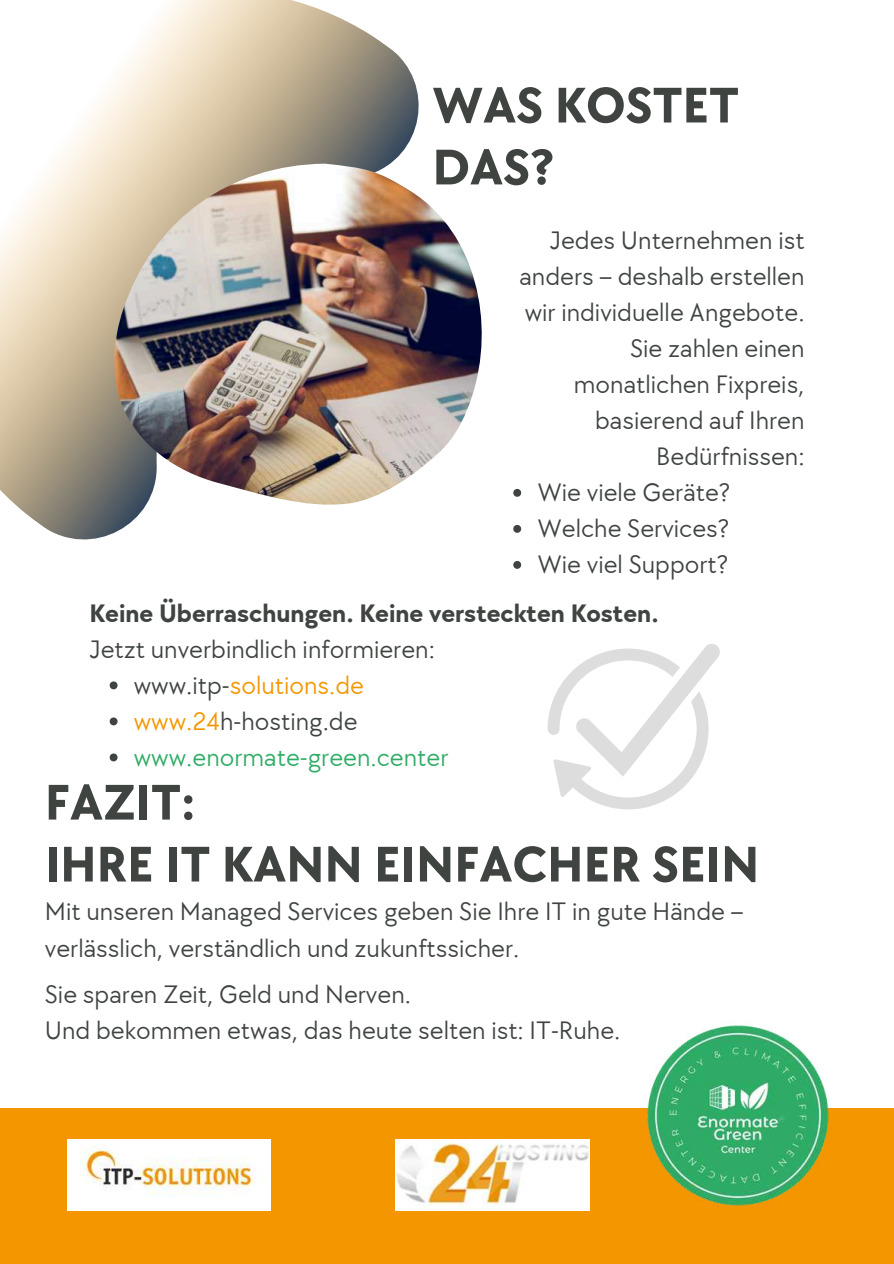
<style>
.page{position:relative;width:894px;height:1264px;background:#fff}
.page>*{position:absolute;margin:0;border:0;box-sizing:border-box;transform-origin:0 0}
.t1{font:700 51.75px/61.9px "TT Chocolates";color:#3f4440}
.t2{font:26.1px/36px "TT Chocolates";color:#3f4440}
.t3{font:700 26.1px "TT Chocolates";color:#3f4440}
.s1{color:#f49600}
.s2{color:#2fac66}
</style>
<div class="page">
<svg style="left:0;top:0;width:419px;height:540px"></svg>
<img style="left:110px;top:164px;width:372px;height:340px">
<div style="left:0;top:1108px;width:893px;height:155px;background:#f49600"></div>
<img style="left:67px;top:1139px;width:203px;height:70px">
<img style="left:396px;top:1139px;width:193px;height:70px">
<img style="left:647px;top:1025px;width:182px;height:181px">
<svg style="left:547px;top:644px;width:173px;height:165px"></svg>
<svg style="left:513px;top:489px;width:8px;height:8px"></svg>
<svg style="left:513px;top:525px;width:8px;height:8px"></svg>
<svg style="left:513px;top:561px;width:8px;height:8px"></svg>
<svg style="left:110px;top:681px;width:7px;height:8px"></svg>
<svg style="left:110px;top:717px;width:7px;height:8px"></svg>
<svg style="left:110px;top:753px;width:7px;height:8px"></svg>
<h1 class="t1" style="left:432px;top:72px;width:308px">WAS KOSTET<br>DAS?</h1>
<p class="t2" style="left:549px;top:221px;width:256px">Jedes Unternehmen ist</p>
<p class="t2" style="left:519px;top:257px;width:286px">anders – deshalb erstellen</p>
<p class="t2" style="left:524px;top:293px;width:281px">wir individuelle Angebote.</p>
<p class="t2" style="left:630px;top:329px;width:176px">Sie zahlen einen</p>
<p class="t2" style="left:573px;top:365px;width:232px">monatlichen Fixpreis,</p>
<p class="t2" style="left:595px;top:401px;width:211px">basierend auf Ihren</p>
<p class="t2" style="left:656px;top:437px;width:150px">Bedürfnissen:</p>
<p class="t2" style="left:537px;top:473px;width:194px">Wie viele Geräte?</p>
<p class="t2" style="left:537px;top:509px;width:193px">Welche Services?</p>
<p class="t2" style="left:537px;top:546px;width:192px">Wie viel Support?</p>
<p class="t3" style="left:89px;top:594px;width:570px">Keine Überraschungen. Keine versteckten Kosten.</p>
<p class="t2" style="left:134px;top:630px;width:316px;text-indent:-44px">Jetzt unverbindlich informieren: www.itp-<span class="s1">solutions.de www.24</span>h-hosting.de <span class="s2">www.enormate-green.center</span></p>
<h1 class="t1" style="left:45px;top:769px;width:715px">FAZIT:<br>IHRE IT KANN EINFACHER SEIN</h1>
<p class="t2" style="left:45px;top:892px;width:699px">Mit unseren Managed Services geben Sie Ihre IT in gute Hände – verlässlich, verständlich und zukunftssicher.</p>
<p class="t2" style="left:45px;top:975px;width:577px">Sie sparen Zeit, Geld und Nerven.<br>Und bekommen etwas, das heute selten ist: IT-Ruhe.</p>
</div>
